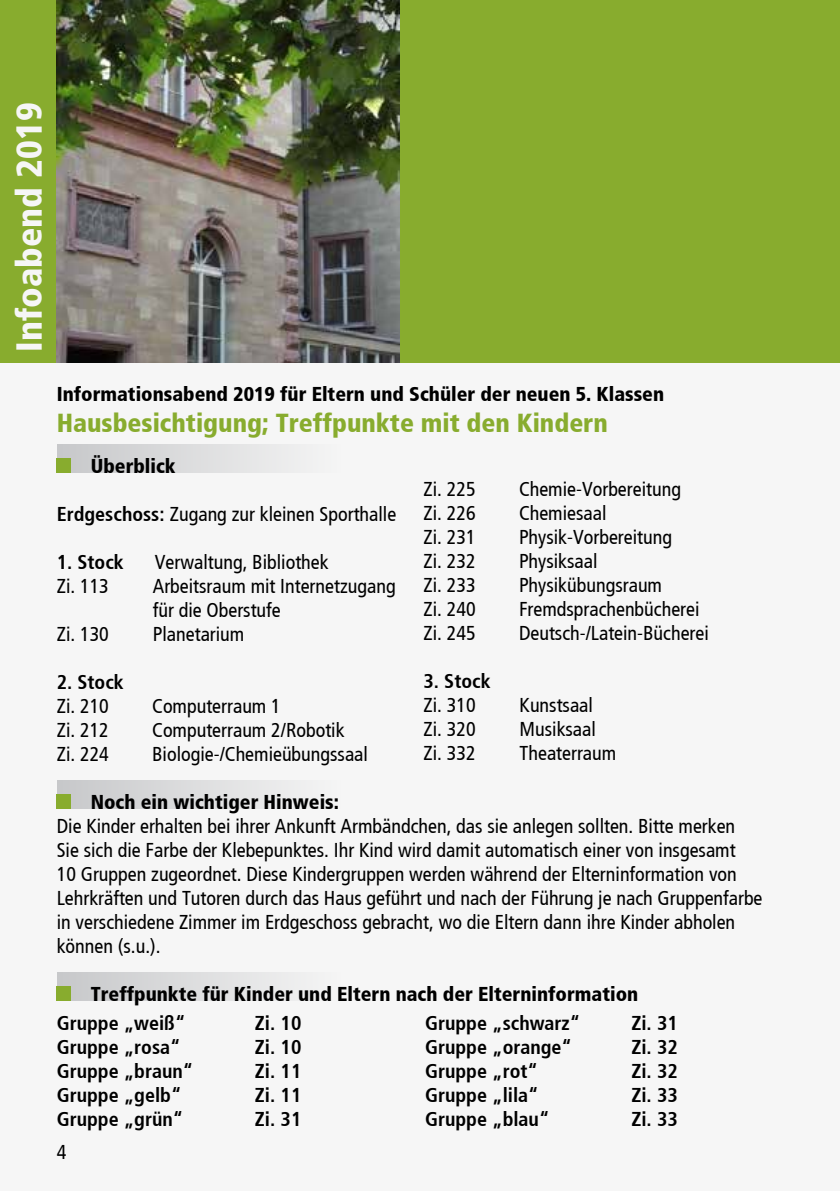
<style>
.page{position:relative;width:840px;height:1191px;background:#fff}
.page>*{position:absolute;margin:0;border:0;box-sizing:border-box;transform-origin:0 0}
.t1{font:36px "Frutiger Black Cn";color:#f6f6f6}
.t2{font:26px "Frutiger Black Cn";color:#88ac2e}
.t3{font:20px/24px "Frutiger Cn";color:#000}
.t4{font:20px "Frutiger Bold Cn";color:#000}
.t5{font:20px "Frutiger Black Cn";color:#000}
.s1{font-family:"Frutiger Bold Cn"}
</style>
<div class="page">
<div style="left:0;top:0;width:839px;height:1191px;background:#f6f6f6"></div>
<div style="left:0;top:0;width:839px;height:363px;background:#88ac2e"></div>
<div style="left:57px;top:444px;width:283px;height:28px;background:linear-gradient(to right,#c7c8ca,#f5f5f5)"></div>
<img style="left:57px;top:0;width:342px;height:363px">
<div style="left:57px;top:458px;width:14px;height:14px;background:#88ac2e"></div>
<div style="left:57px;top:972px;width:283px;height:29px;background:linear-gradient(to right,#c7c8ca,#f5f5f5)"></div>
<div style="left:57px;top:780px;width:283px;height:28px;background:linear-gradient(to right,#c7c8ca,#f5f5f5)"></div>
<div style="left:57px;top:794px;width:14px;height:14px;background:#88ac2e"></div>
<div style="left:57px;top:986px;width:14px;height:15px;background:#88ac2e"></div>
<hr style="left:839px;top:51px;width:1px;height:1140px;background:#f6f6f6">
<hr style="left:839px;top:0;width:1px;height:51px;background:#c7c8ca">
<h1 class="t1" style="left:8px;top:351px;width:250px;rotate:-90deg">Infoabend 2019</h1>
<p class="t5" style="left:57px;top:382px;width:608px">Informationsabend 2019 für Eltern und Schüler der neuen 5. Klassen</p>
<h2 class="t2" style="left:57px;top:407px;width:552px">Hausbesichtigung; Treffpunkte mit den Kindern</h2>
<p class="t5" style="left:91px;top:454px;width:86px">Überblick</p>
<p class="t3" style="left:57px;top:502px;width:341px"><span class="s1">Erdgeschoss:</span> Zugang zur kleinen Sporthalle</p>
<p class="t4" style="left:57px;top:550px;width:69px">1. Stock</p>
<p class="t3" style="left:155px;top:550px;width:175px">Verwaltung, Bibliothek</p>
<p class="t3" style="left:57px;top:574px;width:54px">Zi. 113</p>
<p class="t3" style="left:153px;top:574px;width:244px">Arbeitsraum mit Internetzugang für die Oberstufe</p>
<p class="t3" style="left:57px;top:622px;width:54px">Zi. 130</p>
<p class="t3" style="left:153px;top:622px;width:93px">Planetarium</p>
<p class="t4" style="left:57px;top:670px;width:69px">2. Stock</p>
<p class="t3" style="left:57px;top:694px;width:54px">Zi. 210</p>
<p class="t3" style="left:152px;top:694px;width:130px">Computerraum 1</p>
<p class="t3" style="left:57px;top:718px;width:54px">Zi. 212</p>
<p class="t3" style="left:152px;top:718px;width:194px">Computerraum 2/Robotik</p>
<p class="t3" style="left:57px;top:742px;width:54px">Zi. 224</p>
<p class="t3" style="left:152px;top:742px;width:217px">Biologie-/Chemieübungssaal</p>
<p class="t3" style="left:423px;top:477px;width:54px">Zi. 225</p>
<p class="t3" style="left:518px;top:477px;width:163px">Chemie-Vorbereitung</p>
<p class="t3" style="left:423px;top:501px;width:54px">Zi. 226</p>
<p class="t3" style="left:518px;top:501px;width:89px">Chemiesaal</p>
<p class="t3" style="left:423px;top:525px;width:54px">Zi. 231</p>
<p class="t3" style="left:518px;top:525px;width:154px">Physik-Vorbereitung</p>
<p class="t3" style="left:423px;top:549px;width:54px">Zi. 232</p>
<p class="t3" style="left:518px;top:549px;width:80px">Physiksaal</p>
<p class="t3" style="left:423px;top:573px;width:54px">Zi. 233</p>
<p class="t3" style="left:518px;top:573px;width:144px">Physikübungsraum</p>
<p class="t3" style="left:423px;top:597px;width:54px">Zi. 240</p>
<p class="t3" style="left:518px;top:597px;width:182px">Fremdsprachenbücherei</p>
<p class="t3" style="left:423px;top:621px;width:54px">Zi. 245</p>
<p class="t3" style="left:518px;top:621px;width:191px">Deutsch-/Latein-Bücherei</p>
<p class="t4" style="left:423px;top:669px;width:69px">3. Stock</p>
<p class="t3" style="left:423px;top:693px;width:54px">Zi. 310</p>
<p class="t3" style="left:519px;top:693px;width:75px">Kunstsaal</p>
<p class="t3" style="left:423px;top:717px;width:54px">Zi. 320</p>
<p class="t3" style="left:519px;top:717px;width:78px">Musiksaal</p>
<p class="t3" style="left:423px;top:741px;width:54px">Zi. 332</p>
<p class="t3" style="left:519px;top:741px;width:98px">Theaterraum</p>
<p class="t5" style="left:91px;top:790px;width:249px">Noch ein wichtiger Hinweis:</p>
<p class="t3" style="left:57px;top:814px;width:707px">Die Kinder erhalten bei ihrer Ankunft Armbändchen, das sie anlegen sollten. Bitte merken<br>Sie sich die Farbe der Klebepunktes. Ihr Kind wird damit automatisch einer von insgesamt<br>10 Gruppen zugeordnet. Diese Kindergruppen werden während der Elterninformation von Lehrkräften und Tutoren durch das Haus geführt und nach der Führung je nach Gruppenfarbe in verschiedene Zimmer im Erdgeschoss gebracht, wo die Eltern dann ihre Kinder abholen können (s.u.).</p>
<p class="t5" style="left:91px;top:982px;width:548px">Treffpunkte für Kinder und Eltern nach der Elterninformation</p>
<p class="t4" style="left:57px;top:1011px;width:130px">Gruppe „weiß“</p>
<p class="t4" style="left:255px;top:1011px;width:48px">Zi. 10</p>
<p class="t4" style="left:425px;top:1011px;width:156px">Gruppe „schwarz“</p>
<p class="t4" style="left:631px;top:1011px;width:48px">Zi. 31</p>
<p class="t4" style="left:57px;top:1035px;width:125px">Gruppe „rosa“</p>
<p class="t4" style="left:255px;top:1035px;width:48px">Zi. 10</p>
<p class="t4" style="left:425px;top:1035px;width:148px">Gruppe „orange“</p>
<p class="t4" style="left:631px;top:1035px;width:48px">Zi. 32</p>
<p class="t4" style="left:57px;top:1059px;width:138px">Gruppe „braun“</p>
<p class="t4" style="left:255px;top:1059px;width:48px">Zi. 11</p>
<p class="t4" style="left:425px;top:1059px;width:114px">Gruppe „rot“</p>
<p class="t4" style="left:631px;top:1059px;width:48px">Zi. 32</p>
<p class="t4" style="left:57px;top:1083px;width:126px">Gruppe „gelb“</p>
<p class="t4" style="left:255px;top:1083px;width:48px">Zi. 11</p>
<p class="t4" style="left:425px;top:1083px;width:115px">Gruppe „lila“</p>
<p class="t4" style="left:631px;top:1083px;width:48px">Zi. 33</p>
<p class="t4" style="left:57px;top:1107px;width:128px">Gruppe „grün“</p>
<p class="t4" style="left:255px;top:1107px;width:48px">Zi. 31</p>
<p class="t4" style="left:425px;top:1107px;width:126px">Gruppe „blau“</p>
<p class="t4" style="left:631px;top:1107px;width:48px">Zi. 33</p>
<p class="t3" style="left:57px;top:1139px;width:11px">4</p>
</div>
